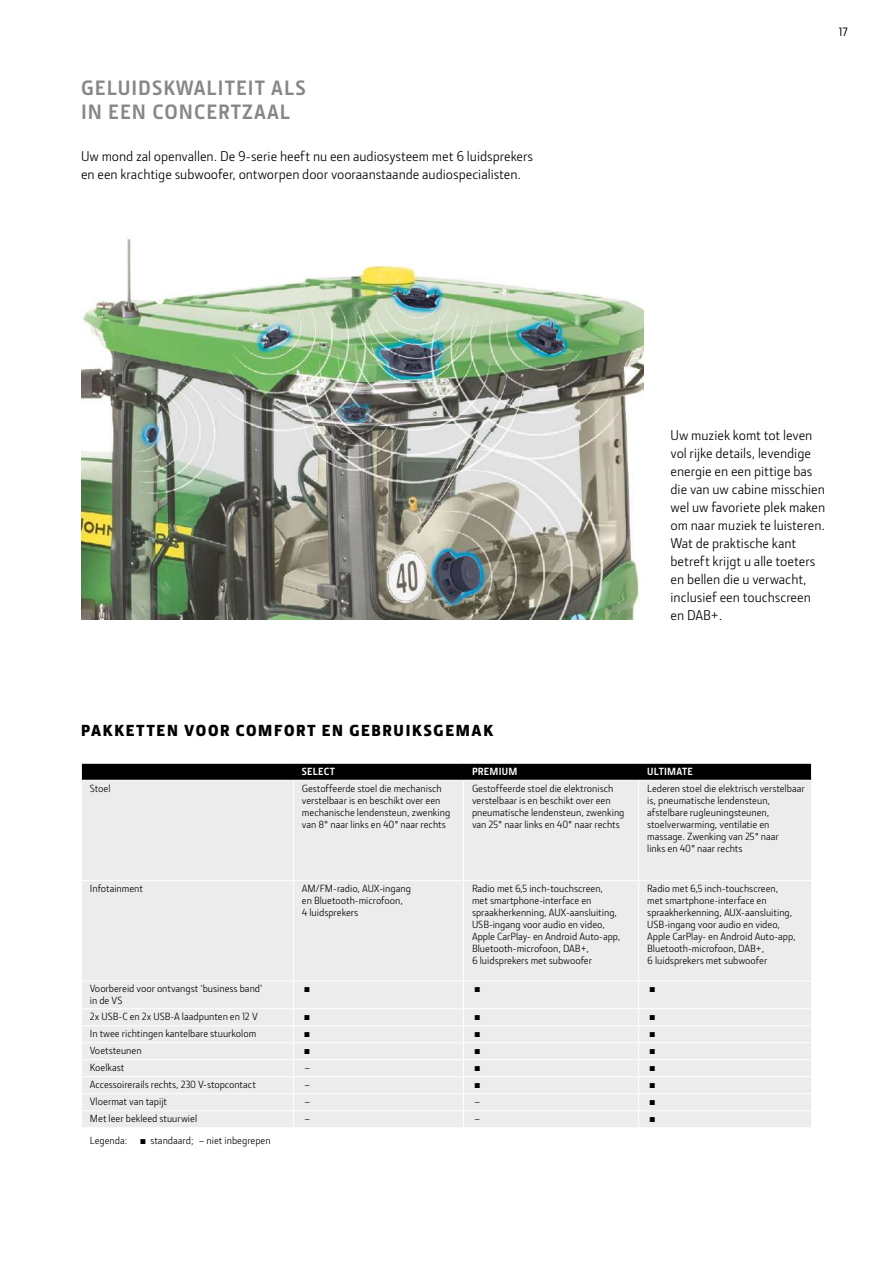
<style>
.page{position:relative;width:893px;height:1263px;background:#fff}
.page>*{position:absolute;margin:0;border:0;box-sizing:border-box;transform-origin:0 0}
.t1{font:700 21px/24px "JD Sans Pro";letter-spacing:.05em;color:#878786}
.t2{font:900 16.5px "Section";letter-spacing:.105em;color:#000}
.t3{font:14.25px/18px "JD Sans Pro";color:#000}
.t4{font:500 12px "JD Sans Pro";color:#000}
.t5{font:10.5px/12px "JD Sans Pro";color:#000}
.t6{font:700 10.5px "JD Sans Pro";letter-spacing:.025em;color:#fff}
</style>
<div class="page">
<img style="left:81px;top:238px;width:562px;height:382px">
<div style="left:82px;top:781px;width:729px;height:346px;background:#ececed"></div>
<hr style="left:293px;top:781px;width:1px;height:99px;background:#fff">
<hr style="left:638px;top:781px;width:1px;height:99px;background:#fff">
<hr style="left:81px;top:880px;width:212px;height:1px;background:#fff">
<hr style="left:293px;top:880px;width:170px;height:1px;background:#fff">
<hr style="left:293px;top:881px;width:1px;height:99px;background:#fff">
<hr style="left:463px;top:880px;width:176px;height:1px;background:#fff">
<hr style="left:639px;top:880px;width:173px;height:1px;background:#fff">
<hr style="left:638px;top:881px;width:1px;height:99px;background:#fff">
<hr style="left:81px;top:1008px;width:212px;height:1px;background:#fff">
<hr style="left:293px;top:1008px;width:170px;height:1px;background:#fff">
<hr style="left:81px;top:1025px;width:212px;height:1px;background:#fff">
<hr style="left:293px;top:1025px;width:170px;height:1px;background:#fff">
<hr style="left:463px;top:1025px;width:176px;height:1px;background:#fff">
<hr style="left:639px;top:1025px;width:173px;height:1px;background:#fff">
<hr style="left:81px;top:1076px;width:212px;height:1px;background:#fff">
<hr style="left:293px;top:1076px;width:170px;height:1px;background:#fff">
<hr style="left:463px;top:1076px;width:176px;height:1px;background:#fff">
<hr style="left:639px;top:1076px;width:173px;height:1px;background:#fff">
<hr style="left:81px;top:1093px;width:212px;height:1px;background:#fff">
<hr style="left:293px;top:1093px;width:170px;height:1px;background:#fff">
<hr style="left:81px;top:1110px;width:212px;height:1px;background:#fff">
<hr style="left:293px;top:1110px;width:170px;height:1px;background:#fff">
<hr style="left:463px;top:1110px;width:176px;height:1px;background:#fff">
<hr style="left:639px;top:1110px;width:173px;height:1px;background:#fff">
<hr style="left:463px;top:781px;width:1px;height:99px;background:#fff">
<hr style="left:463px;top:881px;width:1px;height:99px;background:#fff">
<svg style="left:81px;top:763px;width:731px;height:17px;background:#101010"></svg>
<hr style="left:81px;top:980px;width:212px;height:1px;background:#fff">
<hr style="left:293px;top:980px;width:170px;height:1px;background:#fff">
<hr style="left:463px;top:980px;width:176px;height:1px;background:#fff">
<hr style="left:639px;top:980px;width:173px;height:1px;background:#fff">
<hr style="left:81px;top:1059px;width:212px;height:1px;background:#fff">
<hr style="left:293px;top:1059px;width:170px;height:1px;background:#fff">
<hr style="left:463px;top:1059px;width:176px;height:1px;background:#fff">
<hr style="left:639px;top:1059px;width:173px;height:1px;background:#fff">
<hr style="left:81px;top:1042px;width:212px;height:1px;background:#fff">
<hr style="left:293px;top:1042px;width:170px;height:1px;background:#fff">
<svg style="left:293px;top:981px;width:1px;height:146px"></svg>
<hr style="left:463px;top:1042px;width:176px;height:1px;background:#fff">
<hr style="left:639px;top:1042px;width:173px;height:1px;background:#fff">
<hr style="left:463px;top:1093px;width:176px;height:1px;background:#fff">
<svg style="left:463px;top:981px;width:1px;height:146px"></svg>
<hr style="left:639px;top:1093px;width:173px;height:1px;background:#fff">
<svg style="left:638px;top:981px;width:1px;height:146px"></svg>
<hr style="left:463px;top:1008px;width:176px;height:1px;background:#fff">
<hr style="left:639px;top:1008px;width:173px;height:1px;background:#fff">
<h1 class="t1" style="left:81px;top:76px;width:226px">GELUIDSKWALITEIT ALS<br>IN EEN CONCERTZAAL</h1>
<h3 class="t3" style="left:81px;top:146px;width:454px">Uw mond zal openvallen. De 9-serie heeft nu een audiosysteem met 6 luidsprekers en een krachtige subwoofer, ontworpen door vooraanstaande audiospecialisten.</h3>
<p class="t4" style="left:839px;top:23px;width:11px">17</p>
<h2 class="t2" style="left:81px;top:720px;width:413px">PAKKETTEN VOOR COMFORT EN GEBRUIKSGEMAK</h2>
<p class="t3" style="left:670px;top:426px;width:156px">Uw muziek komt tot leven vol rijke details, levendige energie en een pittige bas die van uw cabine misschien wel uw favoriete plek maken om naar muziek te luisteren.<br>Wat de praktische kant betreft krijgt u alle toeters en bellen die u verwacht, inclusief een touchscreen en DAB+.</p>
<p class="t6" style="left:302px;top:765px;width:35px">SELECT</p>
<p class="t6" style="left:472px;top:765px;width:47px">PREMIUM</p>
<p class="t6" style="left:647px;top:765px;width:47px">ULTIMATE</p>
<p class="t5" style="left:90px;top:782px;width:22px">Stoel</p>
<p class="t5" style="left:302px;top:782px;width:150px">Gestoffeerde stoel die mechanisch verstelbaar is en beschikt over een mechanische lendensteun, zwenking van 8° naar links en 40° naar rechts</p>
<p class="t5" style="left:472px;top:782px;width:154px">Gestoffeerde stoel die elektronisch verstelbaar is en beschikt over een pneumatische lendensteun, zwenking van 25° naar links en 40° naar rechts</p>
<p class="t5" style="left:647px;top:782px;width:159px">Lederen stoel die elektrisch verstelbaar is, pneumatische lendensteun, afstelbare rugleuningsteunen, stoelverwarming, ventilatie en massage. Zwenking van 25° naar<br>links en 40° naar rechts</p>
<p class="t5" style="left:90px;top:882px;width:55px">Infotainment</p>
<p class="t5" style="left:302px;top:882px;width:110px">AM/FM-radio, AUX-ingang en Bluetooth-microfoon,<br>4 luidsprekers</p>
<p class="t5" style="left:472px;top:882px;width:150px">Radio met 6,5 inch-touchscreen, met smartphone-interface en spraakherkenning, AUX-aansluiting,<br>USB-ingang voor audio en video,<br>Apple CarPlay- en Android Auto-app,<br>Bluetooth-microfoon, DAB+,<br>6 luidsprekers met subwoofer</p>
<p class="t5" style="left:647px;top:882px;width:150px">Radio met 6,5 inch-touchscreen, met smartphone-interface en spraakherkenning, AUX-aansluiting,<br>USB-ingang voor audio en video,<br>Apple CarPlay- en Android Auto-app,<br>Bluetooth-microfoon, DAB+,<br>6 luidsprekers met subwoofer</p>
<p class="t5" style="left:90px;top:982px;width:174px">Voorbereid voor ontvangst ‘business band’ in de VS</p>
<p class="t5" style="left:302px;top:982px;width:12px">▪</p>
<p class="t5" style="left:472px;top:982px;width:12px">▪</p>
<p class="t5" style="left:647px;top:982px;width:12px">▪</p>
<p class="t5" style="left:90px;top:1010px;width:169px">2x USB-C en 2x USB-A laadpunten en 12 V</p>
<p class="t5" style="left:302px;top:1010px;width:12px">▪</p>
<p class="t5" style="left:472px;top:1010px;width:12px">▪</p>
<p class="t5" style="left:647px;top:1010px;width:12px">▪</p>
<p class="t5" style="left:90px;top:1027px;width:168px">In twee richtingen kantelbare stuurkolom</p>
<p class="t5" style="left:302px;top:1027px;width:12px">▪</p>
<p class="t5" style="left:472px;top:1027px;width:12px">▪</p>
<p class="t5" style="left:647px;top:1027px;width:12px">▪</p>
<p class="t5" style="left:90px;top:1044px;width:53px">Voetsteunen</p>
<p class="t5" style="left:302px;top:1044px;width:12px">▪</p>
<p class="t5" style="left:472px;top:1044px;width:12px">▪</p>
<p class="t5" style="left:647px;top:1044px;width:12px">▪</p>
<p class="t5" style="left:90px;top:1061px;width:36px">Koelkast</p>
<p class="t5" style="left:304px;top:1061px;width:7px">–</p>
<p class="t5" style="left:472px;top:1061px;width:12px">▪</p>
<p class="t5" style="left:647px;top:1061px;width:12px">▪</p>
<p class="t5" style="left:90px;top:1078px;width:168px">Accessoirerails rechts, 230 V-stopcontact</p>
<p class="t5" style="left:304px;top:1078px;width:7px">–</p>
<p class="t5" style="left:472px;top:1078px;width:12px">▪</p>
<p class="t5" style="left:647px;top:1078px;width:12px">▪</p>
<p class="t5" style="left:90px;top:1095px;width:79px">Vloermat van tapijt</p>
<p class="t5" style="left:304px;top:1095px;width:7px">–</p>
<p class="t5" style="left:475px;top:1095px;width:7px">–</p>
<p class="t5" style="left:647px;top:1095px;width:12px">▪</p>
<p class="t5" style="left:90px;top:1112px;width:109px">Met leer bekleed stuurwiel</p>
<p class="t5" style="left:304px;top:1112px;width:7px">–</p>
<p class="t5" style="left:475px;top:1112px;width:7px">–</p>
<p class="t5" style="left:647px;top:1112px;width:12px">▪</p>
<p class="t5" style="left:90px;top:1134px;width:182px">Legenda: ▪ standaard; – niet inbegrepen</p>
</div>
